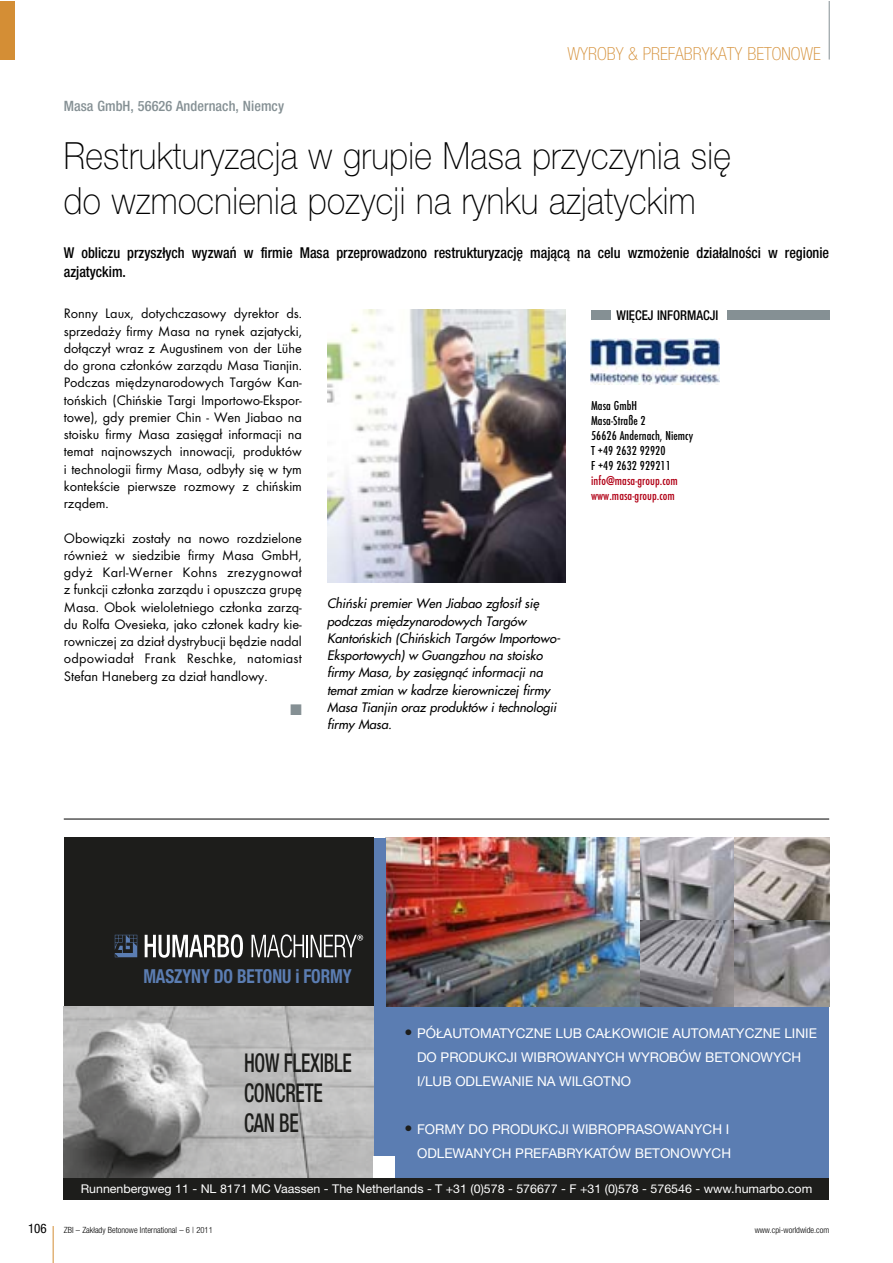
<style>
.page{position:relative;width:893px;height:1263px;background:#fff}
.page>*{position:absolute;margin:0;border:0;box-sizing:border-box;transform-origin:0 0}
.t1{font:100 37.5px/45px "Helvetica Neue";letter-spacing:.01em;color:#000;scale:.9 1}
.t2{font:25.95px/29.5px "Helvetica Neue Medium Cond+SVWDBL";letter-spacing:-.01em;color:#1d1d1b;scale:.75 1}
.t3{font:19.35px "Helvetica Neue Bold Cond+SQPKIM";letter-spacing:-.005em;color:#5b7db2;scale:.89 1}
.t4{font:18px "Helvetica Neue Thin Cond";color:#d48e35}
.t5{font:15px/18.8px "Helvetica Neue Medium Cond";color:#000;scale:.95 1}
.t6{font:14.25px/17.2px "Futura TCE";letter-spacing:-.005em;color:#000;text-align:justify}
.t7{font:14.25px "Helvetica Neue Medium Cond";letter-spacing:.005em;color:#859094}
.t8{font:14.25px "Euro Pi Three";color:#859094}
.t9{font:13.5px/24px "Anonymous 4";color:#fff}
.t10{font:13.5px/15px "Futura TCE Medium Condensed";letter-spacing:.005em;color:#000}
.t11{font:13.5px/15px "Futura TCE Medium Condensed";letter-spacing:.005em;color:#b10016}
.t12{font:13.5px "Helvetica Neue Medium Cond";color:#000;scale:.95 1}
.t13{font:13.05px "Helvetica Neue Condensed";color:#000}
.t14{font:italic 12.75px/17.2px "Futura";color:#000}
.t15{font:12px "Anonymous 4";color:#fff}
.t16{font:8.55px "Helvetica Neue Light Cond";color:#000}
</style>
<div class="page">
<hr style="left:53px;top:1226px;width:1px;height:37px;background:#d48e35">
<hr style="left:829px;top:1px;width:1px;height:59px;background:#859094">
<div style="left:0;top:1px;width:15px;height:59px;background:#d48e35"></div>
<img style="left:591px;top:338px;width:129px;height:47px">
<img style="left:327px;top:310px;width:238px;height:273px">
<hr style="left:64px;top:819px;width:765px;height:1px;background:#000">
<div style="left:727px;top:310px;width:102px;height:9px;background:#859094"></div>
<div style="left:591px;top:310px;width:19px;height:9px;background:#859094"></div>
<div style="left:374px;top:1006px;width:455px;height:193px;background:#5b7db2"></div>
<div style="left:64px;top:838px;width:310px;height:168px;background:#1d1d1b"></div>
<img style="left:386px;top:838px;width:443px;height:168px">
<div style="left:374px;top:838px;width:11px;height:322px;background:#5b7db2"></div>
<img style="left:64px;top:1006px;width:310px;height:172px">
<svg style="left:115px;top:935px;width:22px;height:22px"></svg>
<svg style="left:145px;top:934px;width:98px;height:24px"></svg>
<svg style="left:251px;top:934px;width:112px;height:24px"></svg>
<div style="left:374px;top:1157px;width:21px;height:21px;background:#fff"></div>
<div style="left:64px;top:1178px;width:765px;height:21px;background:#1d1d1b"></div>
<p class="t4" style="left:567px;top:42px;width:255px">WYROBY &amp; PREFABRYKATY BETONOWE</p>
<p class="t7" style="left:64px;top:98px;width:222px">Masa GmbH, 56626 Andernach, Niemcy</p>
<h1 class="t1" style="left:64px;top:133px;width:743px">Restrukturyzacja w grupie Masa przyczynia się do wzmocnienia pozycji na rynku azjatyckim</h1>
<p class="t5" style="left:64px;top:243px;width:807px">W obliczu przyszłych wyzwań w firmie Masa przeprowadzono restrukturyzację mającą na celu wzmożenie działalności w regionie azjatyckim.</p>
<p class="t6" style="left:64px;top:305px;width:240px">Ronny Laux, dotychczasowy dyrektor ds. sprzedaży firmy Masa na rynek azjatycki, dołączył wraz z Augustinem von der Lühe do grona członków zarządu Masa Tianjin.<br>Podczas międzynarodowych Targów Kan&shy;tońskich (Chińskie Targi Importowo-Ekspor&shy;towe), gdy premier Chin - Wen Jiabao na stoisku firmy Masa zasięgał informacji na temat najnowszych innowacji, produktów i technologii firmy Masa, odbyły się w tym kontekście pierwsze rozmowy z chińskim rządem.</p>
<p class="t6" style="left:64px;top:529px;width:240px">Obowiązki zostały na nowo rozdzielone również w siedzibie firmy Masa GmbH, gdyż Karl-Werner Kohns zrezygnował z funkcji członka zarządu i opuszcza grupę Masa. Obok wieloletniego członka zarzą&shy;du Rolfa Ovesieka, jako członek kadry kie&shy;rowniczej za dział dystrybucji będzie nadal odpowiadał Frank Reschke, natomiast Stefan Haneberg za dział handlowy.</p>
<p class="t8" style="left:290px;top:701px;width:13px">M</p>
<p class="t14" style="left:327px;top:595px;width:235px">Chiński premier Wen Jiabao zgłosił się podczas międzynarodowych Targów Kantońskich (Chińskich Targów Importowo-Eksportowych) w Guangzhou na stoisko firmy Masa, by zasięgnąć informacji na temat zmian w kadrze kierowniczej firmy Masa Tianjin oraz produktów i technologii firmy Masa.</p>
<p class="t12" style="left:617px;top:307px;width:109px">WIĘCEJ INFORMACJI</p>
<p class="t10" style="left:591px;top:398px;width:104px">Masa GmbH<br>Masa-Straße 2<br>56626 Andernach, Niemcy<br>T +49 2632 92920<br>F +49 2632 929211</p>
<p class="t11" style="left:591px;top:473px;width:88px">info@masa-group.com www.masa-group.com</p>
<h3 class="t3" style="left:143px;top:964px;width:236px">MASZYNY DO BETONU i FORMY</h3>
<h2 class="t2" style="left:244px;top:1048px;width:145px">HOW FLEXIBLE<br>CONCRETE<br>CAN BE</h2>
<p class="t9" style="left:417px;top:1021px;width:401px">PÓŁAUTOMATYCZNE LUB CAŁKOWICIE AUTOMATYCZNE LINIE<br>DO PRODUKCJI WIBROWANYCH WYROBÓW BETONOWYCH<br>I/LUB ODLEWANIE NA WILGOTNO</p>
<p class="t9" style="left:417px;top:1117px;width:315px">FORMY DO PRODUKCJI WIBROPRASOWANYCH I<br>ODLEWANYCH PREFABRYKATÓW BETONOWYCH</p>
<p class="t15" style="left:81px;top:1181px;width:733px">Runnenbergweg 11 - NL 8171 MC Vaassen - The Netherlands - T +31 (0)578 - 576677 - F +31 (0)578 - 576546 - www.humarbo.com</p>
<p class="t13" style="left:28px;top:1220px;width:20px">106</p>
<p class="t16" style="left:64px;top:1224px;width:151px">ZBI – Zakłady Betonowe International – 6 | 2011</p>
<p class="t16" style="left:755px;top:1224px;width:76px">www.cpi-worldwide.com</p>
</div>
